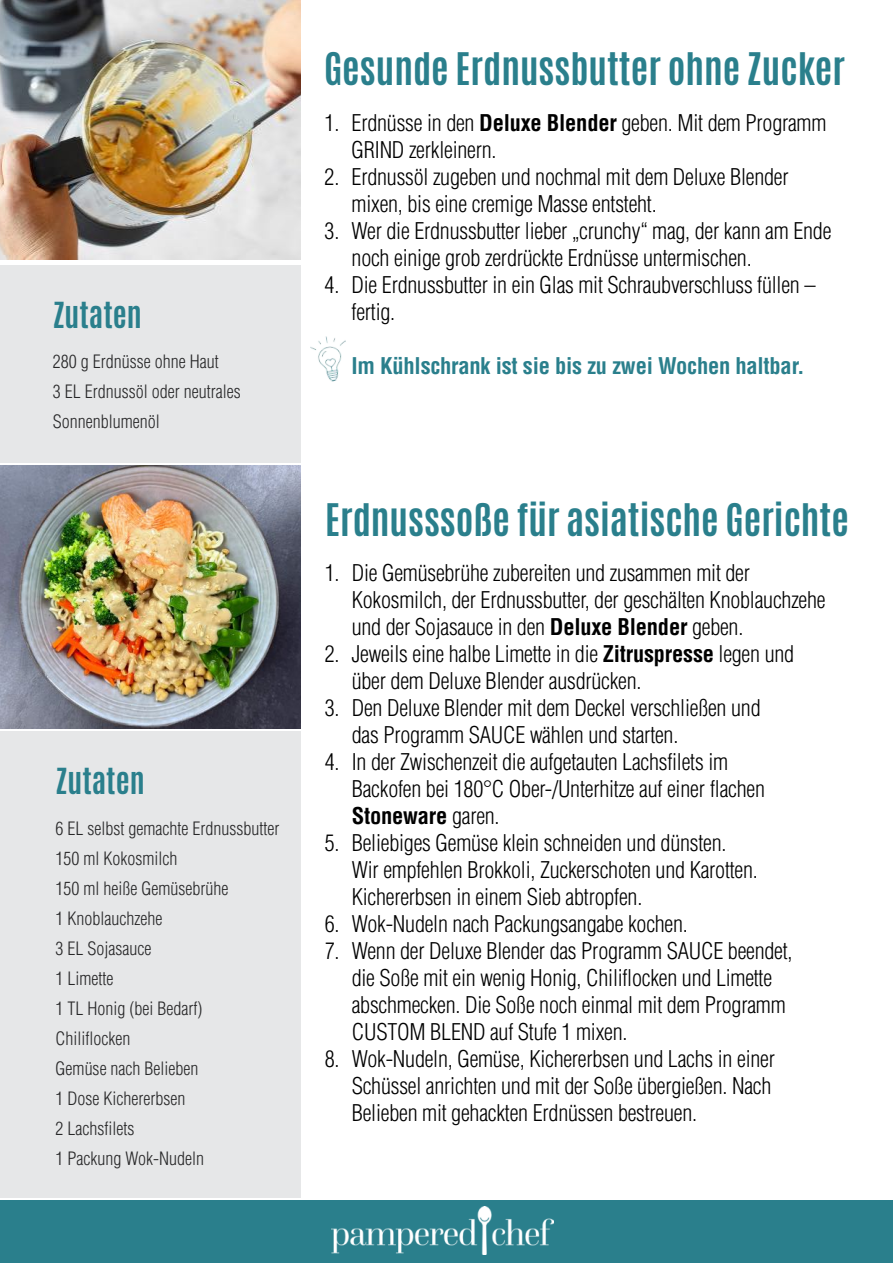
<style>
.page{position:relative;width:893px;height:1263px;background:#fff}
.page>*{position:absolute;margin:0;border:0;box-sizing:border-box;transform-origin:0 0}
.t1{font:700 37.5px "Antonio";color:#2a7f8c}
.t2{font:700 30px "Antonio";color:#2a7f8c}
.t3{font:300 condensed 22.5px/27px "Helvetica";letter-spacing:-.01em;color:#000}
.t4{font:700 condensed 22.5px "Helvetica";letter-spacing:-.01em;color:#2a7f8c}
.t5{font:300 condensed 18px/30px "Helvetica";color:#282829}
.s1{font-weight:700}
</style>
<div class="page">
<div style="left:0;top:1200px;width:893px;height:63px;background:#2a7f8c"></div>
<img style="left:331px;top:1206px;width:222px;height:48px">
<div style="left:0;top:265px;width:301px;height:197px;background:#e6e7e8"></div>
<img style="left:0;top:0;width:300px;height:260px">
<div style="left:0;top:732px;width:300px;height:466px;background:#e6e7e8"></div>
<img style="left:0;top:465px;width:301px;height:264px">
<img style="left:310px;top:336px;width:36px;height:46px">
<h2 class="t2" style="left:53px;top:292px;width:91px">Zutaten</h2>
<p class="t5" style="left:53px;top:347px;width:189px">280 g Erdnüsse ohne Haut<br>3 EL Erdnussöl oder neutrales<br>Sonnenblumenöl</p>
<h2 class="t2" style="left:56px;top:759px;width:91px">Zutaten</h2>
<p class="t5" style="left:56px;top:813px;width:225px">6 EL selbst gemachte Erdnussbutter<br>150 ml Kokosmilch<br>150 ml heiße Gemüsebrühe<br>1 Knoblauchzehe<br>3 EL Sojasauce<br>1 Limette<br>1 TL Honig (bei Bedarf)<br>Chiliflocken<br>Gemüse nach Belieben<br>1 Dose Kichererbsen<br>2 Lachsfilets<br>1 Packung Wok-Nudeln</p>
<h1 class="t1" style="left:324px;top:41px;width:522px">Gesunde Erdnussbutter ohne Zucker</h1>
<p class="t3" style="left:352px;top:109px;width:476px;text-indent:-27px">1. Erdnüsse in den <span class="s1">Deluxe Blender</span> geben. Mit dem Programm<br>GRIND zerkleinern.</p>
<p class="t3" style="left:352px;top:163px;width:439px;text-indent:-27px">2. Erdnussöl zugeben und nochmal mit dem Deluxe Blender mixen, bis eine cremige Masse entsteht.</p>
<p class="t3" style="left:352px;top:217px;width:481px;text-indent:-27px">3. Wer die Erdnussbutter lieber „crunchy“ mag, der kann am Ende noch einige grob zerdrückte Erdnüsse untermischen.</p>
<p class="t3" style="left:352px;top:271px;width:466px;text-indent:-27px">4. Die Erdnussbutter in ein Glas mit Schraubverschluss füllen – fertig.</p>
<p class="t4" style="left:352px;top:352px;width:455px">Im Kühlschrank ist sie bis zu zwei Wochen haltbar.</p>
<h1 class="t1" style="left:325px;top:492px;width:525px">Erdnusssoße für asiatische Gerichte</h1>
<p class="t3" style="left:352px;top:559px;width:475px;text-indent:-27px">1. Die Gemüsebrühe zubereiten und zusammen mit der<br>Kokosmilch, der Erdnussbutter, der geschälten Knoblauchzehe und der Sojasauce in den <span class="s1">Deluxe Blender</span> geben.</p>
<p class="t3" style="left:352px;top:640px;width:444px;text-indent:-27px">2. Jeweils eine halbe Limette in die <span class="s1">Zitruspresse</span> legen und über dem Deluxe Blender ausdrücken.</p>
<p class="t3" style="left:352px;top:694px;width:410px;text-indent:-27px">3. Den Deluxe Blender mit dem Deckel verschließen und das Programm SAUCE wählen und starten.</p>
<p class="t3" style="left:352px;top:748px;width:415px;text-indent:-27px">4. In der Zwischenzeit die aufgetauten Lachsfilets im<br>Backofen bei 180°C Ober-/Unterhitze auf einer flachen<br><span class="s1">Stoneware</span> garen.</p>
<p class="t3" style="left:352px;top:829px;width:408px;text-indent:-27px">5. Beliebiges Gemüse klein schneiden und dünsten.<br>Wir empfehlen Brokkoli, Zuckerschoten und Karotten.<br>Kichererbsen in einem Sieb abtropfen.</p>
<p class="t3" style="left:325px;top:910px;width:365px">6. Wok-Nudeln nach Packungsangabe kochen.</p>
<p class="t3" style="left:352px;top:937px;width:442px;text-indent:-27px">7. Wenn der Deluxe Blender das Programm SAUCE beendet, die Soße mit ein wenig Honig, Chiliflocken und Limette abschmecken. Die Soße noch einmal mit dem Programm CUSTOM BLEND auf Stufe 1 mixen.</p>
<p class="t3" style="left:352px;top:1045px;width:425px;text-indent:-27px">8. Wok-Nudeln, Gemüse, Kichererbsen und Lachs in einer<br>Schüssel anrichten und mit der Soße übergießen. Nach<br>Belieben mit gehackten Erdnüssen bestreuen.</p>
</div>
